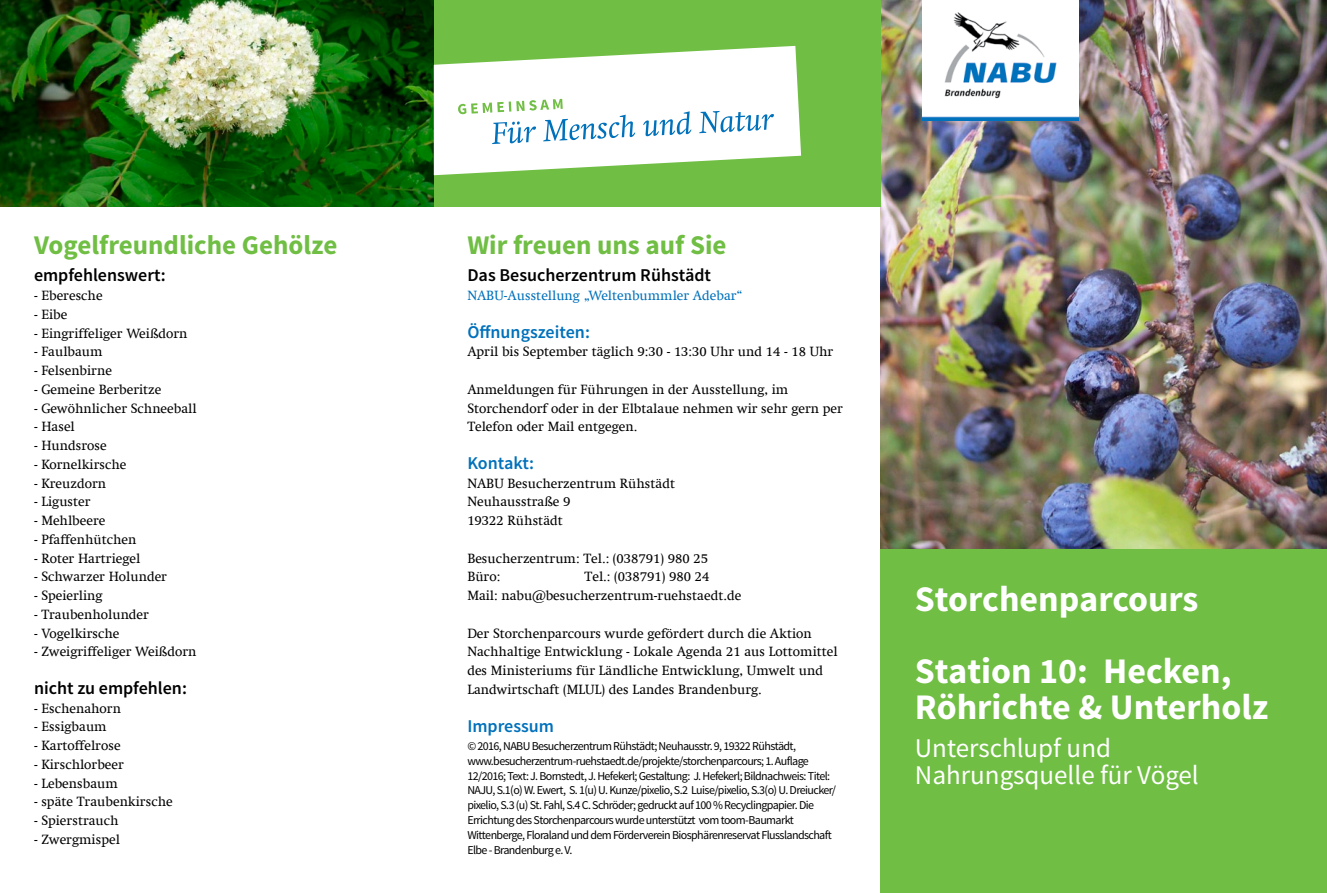
<style>
.page{position:relative;width:1327px;height:893px;background:#fff}
.page>*{position:absolute;margin:0;border:0;box-sizing:border-box;transform-origin:0 0}
.t1{font:700 36px/72.2px "Source Sans Pro";color:#fff}
.t2{font:700 27px "Source Sans Pro";color:#70be44}
.t3{font:27px/27px "Source Sans Pro";color:#fff}
.t4{font:600 18px "Source Sans Pro";color:#000}
.t5{font:600 18px "Source Sans Pro";color:#0071bb}
.t6{font:13.5px/18.8px "Swift Com";color:#000}
.t7{font:13.5px "Swift Com";color:#0071bb}
.t8{font:12px/15px "Source Sans Pro";letter-spacing:-.05em;color:#000}
</style>
<div class="page">
<img style="left:880px;top:0;width:447px;height:549px">
<div style="left:880px;top:549px;width:447px;height:344px;background:#70be44"></div>
<img style="left:923px;top:0;width:156px;height:121px">
<img style="left:0;top:0;width:434px;height:206px">
<div style="left:434px;top:0;width:446px;height:206px;background:#70be44"></div>
<svg style="left:434px;top:46px;width:367px;height:129px;background:#e0f0de"></svg>
<h2 class="t2" style="left:34px;top:228px;width:305px">Vogelfreundliche Gehölze</h2>
<h3 class="t4" style="left:34px;top:264px;width:133px">empfehlenswert:</h3>
<p class="t6" style="left:34px;top:286px;width:70px">- Eberesche</p>
<p class="t6" style="left:34px;top:305px;width:35px">- Eibe</p>
<p class="t6" style="left:34px;top:324px;width:155px">- Eingriffeliger Weißdorn</p>
<p class="t6" style="left:34px;top:342px;width:70px">- Faulbaum</p>
<p class="t6" style="left:34px;top:361px;width:79px">- Felsenbirne</p>
<p class="t6" style="left:34px;top:380px;width:129px">- Gemeine Berberitze</p>
<p class="t6" style="left:34px;top:399px;width:164px">- Gewöhnlicher Schneeball</p>
<p class="t6" style="left:34px;top:417px;width:42px">- Hasel</p>
<p class="t6" style="left:34px;top:436px;width:74px">- Hundsrose</p>
<p class="t6" style="left:34px;top:455px;width:94px">- Kornelkirsche</p>
<p class="t6" style="left:34px;top:474px;width:74px">- Kreuzdorn</p>
<p class="t6" style="left:34px;top:492px;width:58px">- Liguster</p>
<p class="t6" style="left:34px;top:511px;width:73px">- Mehlbeere</p>
<p class="t6" style="left:34px;top:530px;width:104px">- Pfaffenhütchen</p>
<p class="t6" style="left:34px;top:549px;width:108px">- Roter Hartriegel</p>
<p class="t6" style="left:34px;top:567px;width:135px">- Schwarzer Holunder</p>
<p class="t6" style="left:34px;top:586px;width:70px">- Speierling</p>
<p class="t6" style="left:34px;top:605px;width:116px">- Traubenholunder</p>
<p class="t6" style="left:34px;top:624px;width:87px">- Vogelkirsche</p>
<p class="t6" style="left:34px;top:642px;width:164px">- Zweigriffeliger Weißdorn</p>
<h3 class="t4" style="left:34px;top:677px;width:154px">nicht zu empfehlen:</h3>
<p class="t6" style="left:34px;top:699px;width:88px">- Eschenahorn</p>
<p class="t6" style="left:34px;top:717px;width:74px">- Essigbaum</p>
<p class="t6" style="left:34px;top:736px;width:88px">- Kartoffelrose</p>
<p class="t6" style="left:34px;top:755px;width:91px">- Kirschlorbeer</p>
<p class="t6" style="left:34px;top:774px;width:85px">- Lebensbaum</p>
<p class="t6" style="left:34px;top:792px;width:140px">- späte Traubenkirsche</p>
<p class="t6" style="left:34px;top:811px;width:86px">- Spierstrauch</p>
<p class="t6" style="left:34px;top:830px;width:87px">- Zwergmispel</p>
<h2 class="t2" style="left:467px;top:228px;width:261px">Wir freuen uns auf Sie</h2>
<h3 class="t4" style="left:467px;top:264px;width:245px">Das Besucherzentrum Rühstädt</h3>
<p class="t7" style="left:467px;top:288px;width:277px">NABU-Ausstellung „Weltenbummler Adebar“</p>
<h3 class="t5" style="left:467px;top:320px;width:124px">Öffnungszeiten:</h3>
<p class="t6" style="left:467px;top:342px;width:367px">April bis September täglich 9:30 - 13:30 Uhr und 14 - 18 Uhr</p>
<p class="t6" style="left:467px;top:380px;width:377px">Anmeldungen für Führungen in der Ausstellung, im<br>Storchendorf oder in der Elbtalaue nehmen wir sehr gern per<br>Telefon oder Mail entgegen.</p>
<h3 class="t5" style="left:467px;top:452px;width:68px">Kontakt:</h3>
<p class="t6" style="left:467px;top:474px;width:209px">NABU Besucherzentrum Rühstädt<br>Neuhausstraße 9<br>19322 Rühstädt</p>
<p class="t6" style="left:467px;top:549px;width:242px">Besucherzentrum: Tel.: (038791) 980 25<br>Büro:</p>
<p class="t6" style="left:467px;top:567px;width:275px;text-indent:117px">Tel.: (038791) 980 24<br>Mail: nabu@besucherzentrum-ruehstaedt.de</p>
<p class="t6" style="left:467px;top:624px;width:372px">Der Storchenparcours wurde gefördert durch die Aktion Nachhaltige Entwicklung - Lokale Agenda 21 aus Lottomittel des Ministeriums für Ländliche Entwicklung, Umwelt und Landwirtschaft (MLUL) des Landes Brandenburg.</p>
<h3 class="t5" style="left:467px;top:715px;width:88px">Impressum</h3>
<p class="t8" style="left:467px;top:738px;width:370px">© 2016, NABU Besucherzentrum Rühstädt; Neuhausstr. 9, 19322 Rühstädt, www.besucherzentrum-ruehstaedt.de/projekte/storchenparcours; 1. Auflage 12/2016; Text: J. Bornstedt, J. Hefekerl; Gestaltung: J. Hefekerl; Bildnachweis: Titel:<br>NAJU, S.1(o) W. Ewert, S. 1(u) U. Kunze/pixelio, S.2 Luise/pixelio, S.3(o) U. Dreiucker/ pixelio, S.3 (u) St. Fahl, S.4 C. Schröder; gedruckt auf 100 % Recyclingpapier. Die Errichtung des Storchenparcours wurde unterstützt vom toom-Baumarkt Wittenberge, Floraland und dem Förderverein Biosphärenreservat Flusslandschaft Elbe - Brandenburg e. V.</p>
<h1 class="t1" style="left:915px;top:564px;width:318px">Storchenparcours<br>Station 10: Hecken,</h1>
<h1 class="t1" style="left:915px;top:672px;width:355px">Röhrichte &amp; Unterholz</h1>
<h2 class="t3" style="left:915px;top:735px;width:285px">Unterschlupf und<br>Nahrungsquelle für Vögel</h2>
</div>
